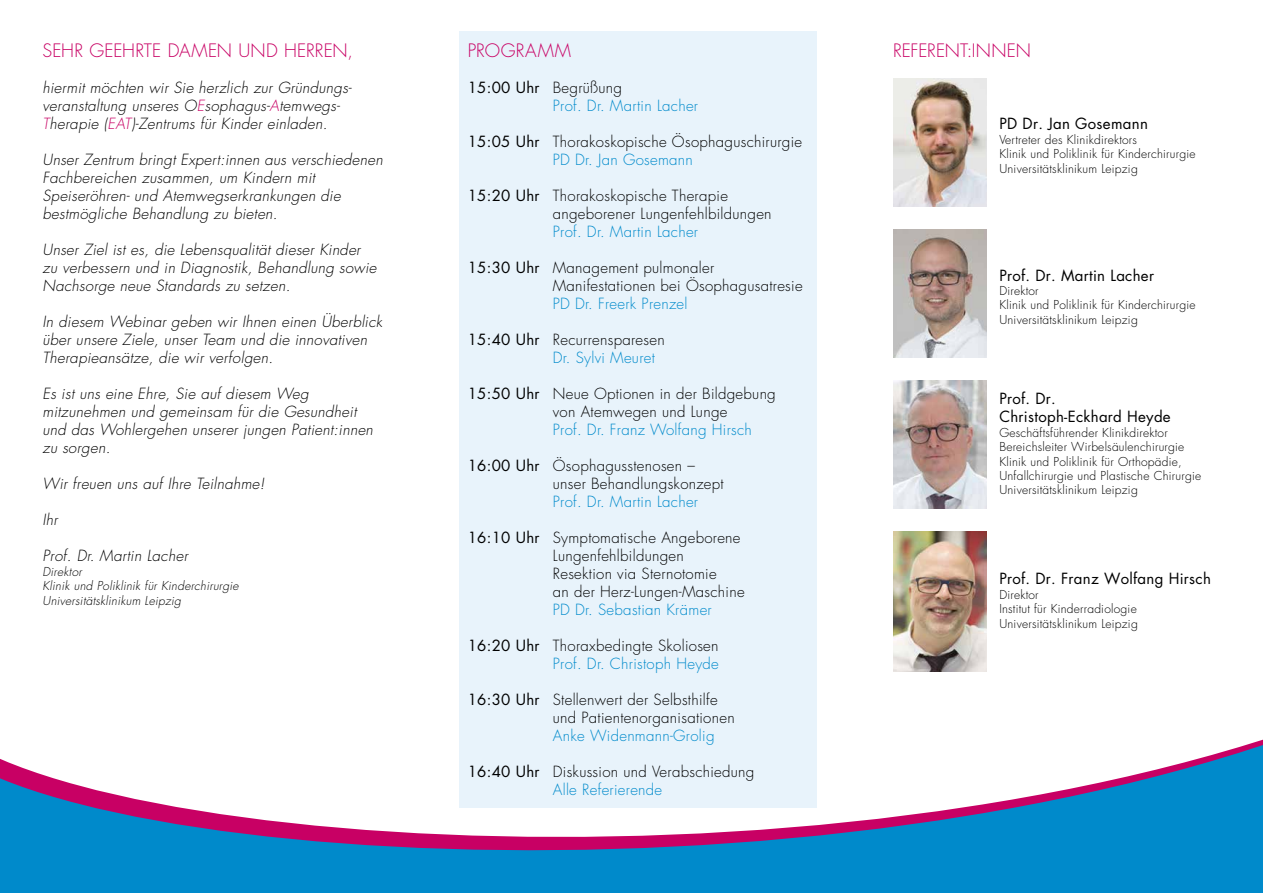
<style>
.page{position:relative;width:1263px;height:893px;background:#fff}
.page>*{position:absolute;margin:0;border:0;box-sizing:border-box;transform-origin:0 0}
.t1{font:300 18px "Futura Std";letter-spacing:.005em;color:#c80064}
.t2{font:italic 300 15px/18px "Futura Std";letter-spacing:.02em;color:#000}
.t3{font:300 15px/18px "Futura Std";letter-spacing:.02em;color:#000}
.t4{font:300 15px/18px "Futura Std";letter-spacing:.02em;color:#008acb}
.t5{font:15px/18px "Futura Std";letter-spacing:.02em;color:#000}
.t6{font:300 12px/14.4px "Futura Std";letter-spacing:.02em;color:#000}
.t7{font:italic 300 12px/14.4px "Futura Std";letter-spacing:.02em;color:#000}
.s1{color:#c80064}
.s2{font-weight:400;color:#000}
.s3{color:#000}
.s4{font-weight:400}
.s5{color:#008acb}
</style>
<div class="page">
<div style="left:459px;top:32px;width:357px;height:776px;background:#e8f3fb"></div>
<svg style="left:0;top:727px;width:1263px;height:166px"></svg>
<img style="left:893px;top:79px;width:93px;height:127px">
<img style="left:893px;top:230px;width:93px;height:127px">
<img style="left:893px;top:381px;width:93px;height:127px">
<img style="left:893px;top:531px;width:93px;height:141px">
<p class="t1" style="left:43px;top:40px;width:312px">SEHR GEEHRTE DAMEN UND HERREN,</p>
<p class="t2" style="left:43px;top:79px;width:311px">hiermit möchten wir Sie herzlich zur Gründungs&shy;veranstaltung unseres O<span class="s1">E</span>sophagus-<span class="s1">A</span>temwegs-<br><span class="s1">T</span>herapie (<span class="s1">EAT</span>)-Zentrums für Kinder einladen.</p>
<p class="t2" style="left:43px;top:151px;width:342px">Unser Zentrum bringt Expert:innen aus verschiedenen Fachbereichen zusammen, um Kindern mit Speiseröhren- und Atemwegserkrankungen die bestmögliche Behandlung zu bieten.</p>
<p class="t2" style="left:43px;top:241px;width:336px">Unser Ziel ist es, die Lebensqualität dieser Kinder zu verbessern und in Diagnostik, Behandlung sowie<br>Nachsorge neue Standards zu setzen.</p>
<p class="t2" style="left:43px;top:313px;width:341px">In diesem Webinar geben wir Ihnen einen Überblick über unsere Ziele, unser Team und die innovativen<br>Therapieansätze, die wir verfolgen.</p>
<p class="t2" style="left:43px;top:385px;width:332px">Es ist uns eine Ehre, Sie auf diesem Weg mitzunehmen und gemeinsam für die Gesundheit und das Wohlergehen unserer jungen Patient:innen zu sorgen.</p>
<p class="t2" style="left:43px;top:475px;width:224px">Wir freuen uns auf Ihre Teilnahme!</p>
<p class="t2" style="left:43px;top:511px;width:17px">Ihr</p>
<p class="t2" style="left:43px;top:547px;width:147px">Prof. Dr. Martin Lacher</p>
<p class="t7" style="left:43px;top:565px;width:198px">Direktor<br>Klinik und Poliklinik für Kinderchirurgie<br>Universitätsklinikum Leipzig</p>
<p class="t1" style="left:468px;top:40px;width:105px">PROGRAMM</p>
<p class="t4" style="left:553px;top:79px;width:147px;text-indent:-85px"><span class="s2">15:00 Uhr</span> <span class="s3">Begrüßung<br></span>Prof. Dr. Martin Lacher</p>
<p class="t3" style="left:553px;top:133px;width:251px;text-indent:-85px"><span class="s4">15:05 Uhr</span> Thorakoskopische Ösophaguschirurgie<br><span class="s5">PD Dr. Jan Gosemann</span></p>
<p class="t3" style="left:553px;top:187px;width:220px;text-indent:-85px"><span class="s4">15:20 Uhr</span> Thorakoskopische Therapie angeborener Lungenfehlbildungen</p>
<p class="t4" style="left:553px;top:223px;width:147px">Prof. Dr. Martin Lacher</p>
<p class="t3" style="left:553px;top:259px;width:251px;text-indent:-85px"><span class="s4">15:30 Uhr</span> Management pulmonaler<br>Manifestationen bei Ösophagusatresie</p>
<p class="t4" style="left:553px;top:295px;width:136px">PD Dr. Freerk Prenzel</p>
<p class="t3" style="left:553px;top:331px;width:113px;text-indent:-85px"><span class="s4">15:40 Uhr</span> Recurrensparesen<br><span class="s5">Dr. Sylvi Meuret</span></p>
<p class="t3" style="left:553px;top:385px;width:224px;text-indent:-85px"><span class="s4">15:50 Uhr</span> Neue Optionen in der Bildgebung von Atemwegen und Lunge</p>
<p class="t4" style="left:553px;top:421px;width:201px">Prof. Dr. Franz Wolfang Hirsch</p>
<p class="t3" style="left:553px;top:457px;width:172px;text-indent:-85px"><span class="s4">16:00 Uhr</span> Ösophagusstenosen – unser Behandlungskonzept</p>
<p class="t4" style="left:553px;top:493px;width:147px">Prof. Dr. Martin Lacher</p>
<p class="t3" style="left:553px;top:529px;width:193px;text-indent:-85px"><span class="s4">16:10 Uhr</span> Symptomatische Angeborene<br>Lungenfehlbildungen<br>Resektion via Sternotomie<br>an der Herz-Lungen-Maschine</p>
<p class="t4" style="left:553px;top:601px;width:160px">PD Dr. Sebastian Krämer</p>
<p class="t3" style="left:468px;top:637px;width:253px;text-align:right"><span class="s4">16:20 Uhr</span> Thoraxbedingte Skoliosen<br><span class="s5">Prof. Dr. Christoph Heyde</span></p>
<p class="t3" style="left:553px;top:691px;width:183px;text-indent:-85px"><span class="s4">16:30 Uhr</span> Stellenwert der Selbsthilfe und Patientenorganisationen</p>
<p class="t4" style="left:553px;top:727px;width:163px">Anke Widenmann-Grolig</p>
<p class="t3" style="left:468px;top:763px;width:288px;text-align:center"><span class="s4">16:40 Uhr</span> Diskussion und Verabschiedung<br><span class="s5">Alle Referierende</span></p>
<p class="t1" style="left:893px;top:40px;width:139px">REFERENT:INNEN</p>
<p class="t5" style="left:999px;top:115px;width:150px">PD Dr. Jan Gosemann</p>
<p class="t6" style="left:999px;top:133px;width:198px">Vertreter des Klinikdirektors<br>Klinik und Poliklinik für Kinderchirurgie<br>Universitätsklinikum Leipzig</p>
<p class="t5" style="left:999px;top:266px;width:156px">Prof. Dr. Martin Lacher</p>
<p class="t6" style="left:999px;top:284px;width:198px">Direktor<br>Klinik und Poliklinik für Kinderchirurgie<br>Universitätsklinikum Leipzig</p>
<p class="t5" style="left:999px;top:390px;width:173px">Prof. Dr.<br>Christoph-Eckhard Heyde</p>
<p class="t6" style="left:999px;top:425px;width:203px">Geschäftsführender Klinikdirektor Bereichsleiter Wirbelsäulenchirurgie Klinik und Poliklinik für Orthopädie, Unfallchirurgie und Plastische Chirurgie Universitätsklinikum Leipzig</p>
<p class="t5" style="left:999px;top:570px;width:213px">Prof. Dr. Franz Wolfang Hirsch</p>
<p class="t6" style="left:999px;top:587px;width:140px">Direktor<br>Institut für Kinderradiologie<br>Universitätsklinikum Leipzig</p>
</div>
